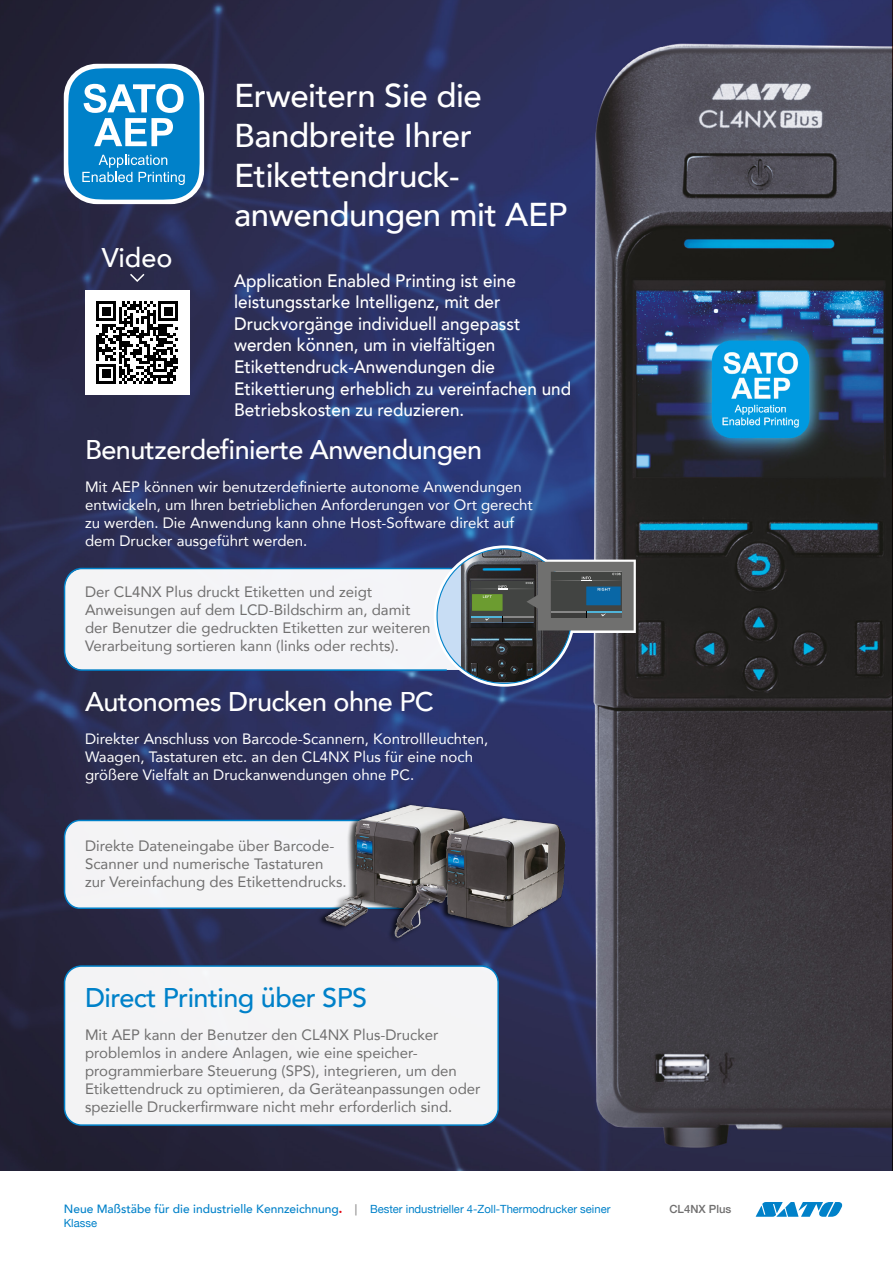
<style>
.page{position:relative;width:893px;height:1263px;background:#fff}
.page>*{position:absolute;margin:0;border:0;box-sizing:border-box;transform-origin:0 0}
.t1{font:500 33px/39.6px "Avenir";letter-spacing:-.01em;color:#fff}
.t2{font:500 27px "Avenir";letter-spacing:-.02em;color:#fff}
.t3{font:500 27px "Avenir";letter-spacing:-.02em;color:#0081c9}
.t4{font:500 18px/21.6px "Avenir";color:#fff;scale:.95 1}
.t5{font:15px/18px "Avenir";color:#706f6f}
.t6{font:15px/18px "Avenir";color:#fff}
.t7{font:11.25px/13.5px "Helvetica Neue";color:#0081c9}
.t8{font:500 11.25px "Helvetica Neue";color:#706f6f}
.s1{font-family:"Avenir";font-weight:500;font-size:12px}
.s2{font-family:"Avenir";font-weight:900;font-size:12px;color:#e30613}
.s3{color:#706f6f}
</style>
<div class="page">
<img style="left:0;top:0;width:892px;height:1171px">
<div style="left:65px;top:966px;width:433px;height:159px;background:#f4f4f5;border-radius:17px"></div>
<div style="left:64px;top:965px;width:435px;height:161px;border:2px solid #0081c9;border-radius:17px"></div>
<hr style="left:892px;top:0;width:1px;height:1171px;background:#e9e9e9">
<svg style="left:756px;top:1202px;width:86px;height:15px"></svg>
<div style="left:64px;top:64px;width:140px;height:140px;background:#fff;border-radius:33px"></div>
<svg style="left:68px;top:68px;width:132px;height:132px"></svg>
<div style="left:85px;top:290px;width:104px;height:105px;background:#fff"></div>
<svg style="left:63px;top:819px;width:235px;height:91px"></svg>
<img style="left:298px;top:801px;width:196px;height:130px">
<img style="left:387px;top:814px;width:202px;height:135px">
<svg style="left:96px;top:301px;width:82px;height:82px"></svg>
<svg style="left:128px;top:272px;width:18px;height:11px"></svg>
<img style="left:461px;top:549px;width:111px;height:133px">
<svg style="left:63px;top:558px;width:574px;height:113px"></svg>
<h2 class="t2" style="left:102px;top:234px;width:72px">Video</h2>
<h1 class="t1" style="left:234px;top:74px;width:335px">Erweitern Sie die<br>Bandbreite Ihrer<br>Etikettendruck&shy;anwendungen mit AEP</h1>
<p class="t4" style="left:234px;top:269px;width:356px">Application Enabled Printing ist eine leistungsstarke Intelligenz, mit der Druckvorgänge individuell angepasst werden können, um in vielfältigen Etikettendruck-Anwendungen die Etikettierung erheblich zu vereinfachen und Betriebskosten zu reduzieren.</p>
<h2 class="t2" style="left:85px;top:427px;width:399px">Benutzerdefinierte Anwendungen</h2>
<p class="t6" style="left:85px;top:478px;width:449px">Mit AEP können wir benutzerdefinierte autonome Anwendungen entwickeln, um Ihren betrieblichen Anforderungen vor Ort gerecht zu werden. Die Anwendung kann ohne Host-Software direkt auf dem Drucker ausgeführt werden.</p>
<p class="t5" style="left:85px;top:582px;width:347px">Der CL4NX Plus druckt Etiketten und zeigt Anweisungen auf dem LCD-Bildschirm an, damit der Benutzer die gedruckten Etiketten zur weiteren Verarbeitung sortieren kann (links oder rechts).</p>
<h2 class="t2" style="left:85px;top:679px;width:350px">Autonomes Drucken ohne PC</h2>
<p class="t6" style="left:85px;top:730px;width:405px">Direkter Anschluss von Barcode-Scannern, Kontrollleuchten,<br>Waagen, Tastaturen etc. an den CL4NX Plus für eine noch größere Vielfalt an Druckanwendungen ohne PC.</p>
<p class="t5" style="left:85px;top:836px;width:263px">Direkte Dateneingabe über Barcode-<br>Scanner und numerische Tastaturen zur Vereinfachung des Etikettendrucks.</p>
<h2 class="t3" style="left:85px;top:974px;width:284px">Direct Printing über SPS</h2>
<p class="t5" style="left:85px;top:1025px;width:397px">Mit AEP kann der Benutzer den CL4NX Plus-Drucker problemlos in andere Anlagen, wie eine speicher&shy;programmierbare Steuerung (SPS), integrieren, um den Etikettendruck zu optimieren, da Geräteanpassungen oder spezielle Druckerfirmware nicht mehr erforderlich sind.</p>
<p class="t7" style="left:64px;top:1203px;width:548px"><span class="s1">Neue Maßstäbe für die industrielle Kennzeichnung</span><span class="s2">.</span> <span class="s3">|</span> Bester industrieller 4-Zoll-Thermodrucker seiner<br>Klasse</p>
<p class="t8" style="left:669px;top:1200px;width:63px">CL4NX Plus</p>
</div>
